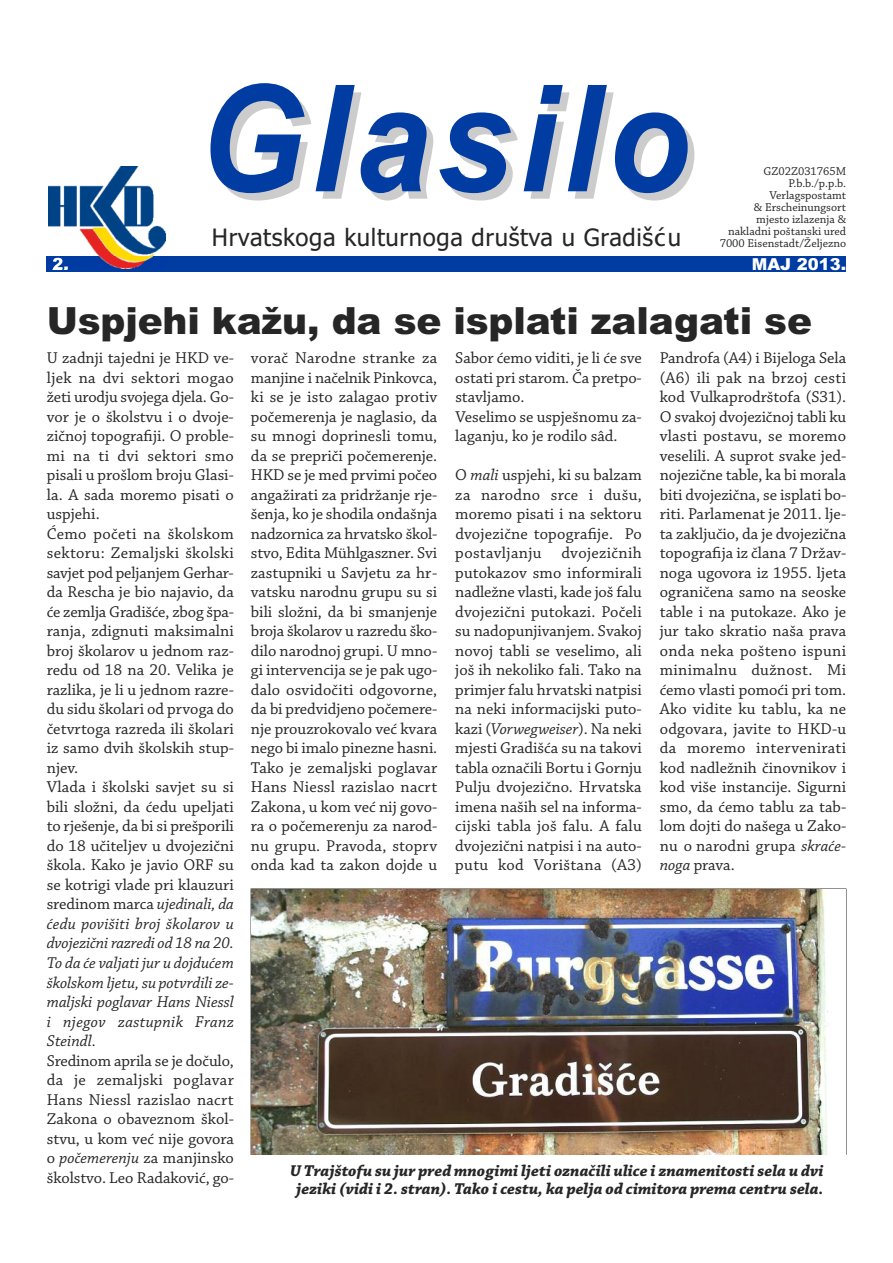
<style>
.page{position:relative;width:893px;height:1263px;background:#fff}
.page>*{position:absolute;margin:0;border:0;box-sizing:border-box;transform-origin:0 0}
.t1{font:italic 700 148.5px "Arial";letter-spacing:.05em;color:#003ca2;scale:.91 1}
.t2{font:900 37.5px "Arial";letter-spacing:-.005em;color:#272627}
.t3{font:24px "Tahoma";letter-spacing:.025em;color:#272627}
.t4{font:16.5px/19.5px "Chaparral Pro";color:#272627;text-align:justify}
.t5{font:italic 700 16.5px/18px "Chaparral Pro";color:#272627;text-align:center}
.t6{font:900 16.5px "Arial";color:#fff}
.t7{font:12px/12px "Chaparral Pro";color:#272627;text-align:right}
.s1{font-family:"Lucida Grande"}
.s2{font-style:italic}
</style>
<div class="page">
<div style="left:47px;top:256px;width:799px;height:15px;background:#003ca2"></div>
<img style="left:48px;top:166px;width:117px;height:103px">
<img style="left:53px;top:258px;width:15px;height:11px">
<img style="left:251px;top:889px;width:577px;height:265px">
<h1 class="t1" style="left:199px;top:53px;width:541px">Glasilo</h1>
<h3 class="t3" style="left:212px;top:224px;width:471px">Hrvatskoga kulturnoga društva u Gradiš<span class="s1">c´</span>u</h3>
<p class="t7" style="left:720px;top:166px;width:128px">GZ02Z031765M<br>P.b.b./p.p.b.<br>Verlagspostamt<br>&amp; Erscheinungsort mjesto izlazenja &amp; nakladni poštanski ured<br>7000 Eisenstadt/Željezno</p>
<p class="t6" style="left:52px;top:254px;width:18px">2.</p>
<p class="t6" style="left:752px;top:254px;width:96px">MAJ 2013.</p>
<h2 class="t2" style="left:47px;top:299px;width:767px">Uspjehi kažu, da se isplati zalagati se</h2>
<p class="t4" style="left:251px;top:350px;width:188px">vorač Narodne stranke za manjine i načelnik Pinkovca, ki se je isto zalagao protiv počemerenja je naglasio, da su mnogi doprinesli tomu, da se prepriči počemerenje.<br>HKD se je med prvimi počeo angažirati za pridržanje rje&shy;šenja, ko je shodila ondašnja nadzornica za hrvatsko škol&shy;stvo, Edita Mühlgaszner. Svi zastupniki u Savjetu za hr&shy;vatsku narodnu grupu su si bili složni, da bi smanjenje broja školarov u razredu ško&shy;dilo narodnoj grupi. U mno&shy;gi intervencija se je pak ugo&shy;dalo osvidočiti odgovorne, da bi predvidjeno počemere&shy;nje prouzrokovalo već kvara nego bi imalo pinezne hasni.<br>Tako je zemaljski poglavar Hans Niessl razislao nacrt Zakona, u kom već nij govo&shy;ra o počemerenju za narod&shy;nu grupu. Pravoda, stoprv onda kad ta zakon dojde u</p>
<p class="t4" style="left:455px;top:350px;width:188px;text-align:left">Sabor ćemo viditi, je li će sve ostati pri starom. Ča pretpo&shy;stavljamo.<br>Veselimo se uspješnomu za&shy;laganju, ko je rodilo sâd.</p>
<p class="t4" style="left:660px;top:350px;width:188px">Pandrofa (A4) i Bijeloga Sela (A6) ili pak na brzoj cesti kod Vulkaprodrštofa (S31).<br>O svakoj dvojezičnoj tabli ku vlasti postavu, se moremo veselili. A suprot svake jed&shy;nojezične table, ka bi morala biti dvojezična, se isplati bo&shy;riti. Parlamenat je 2011. lje&shy;ta zaključio, da je dvojezična topografija iz člana 7 Držav&shy;noga ugovora iz 1955. ljeta ograničena samo na seoske table i na putokaze. Ako je jur tako skratio naša prava onda neka pošteno ispuni minimalnu dužnost. Mi ćemo vlasti pomoći pri tom.<br>Ako vidite ku tablu, ka ne odgovara, javite to HKD-u da moremo intervenirati kod nadležnih činovnikov i kod više instancije. Sigurni smo, da ćemo tablu za tab&shy;lom dojti do našega u Zako&shy;nu o narodni grupa <span class="s2">skraće&shy;noga</span> prava.</p>
<p class="t4" style="left:47px;top:350px;width:189px;text-align:left">U zadnji tajedni je HKD ve&shy;ljek na dvi sektori mogao žeti urodju svojega djela. Go&shy;vor je o školstvu i o dvoje&shy;zičnoj topografiji. O proble&shy;mi na ti dvi sektori smo pisali u prošlom broju Glasi&shy;la. A sada moremo pisati o uspjehi.<br>Ćemo početi na školskom sektoru: Zemaljski školski savjet pod peljanjem Gerhar&shy;da Rescha je bio najavio, da će zemlja Gradišće, zbog špa&shy;ranja, zdignuti maksimalni broj školarov u jednom raz&shy;redu od 18 na 20. Velika je razlika, je li u jednom razre&shy;du sidu školari od prvoga do četvrtoga razreda ili školari iz samo dvih školskih stup&shy;njev.<br>Vlada i školski savjet su si bili složni, da ćedu upeljati to rješenje, da bi si prešporili do 18 učiteljev u dvojezični škola. Kako je javio ORF su se kotrigi vlade pri klauzuri sredinom marca <span class="s2">ujedinali, da ćedu povišiti broj školarov u dvojezični razredi od 18 na 20.<br>To da će valjati jur u dojdućem školskom ljetu, su potvrdili ze&shy;maljski poglavar Hans Niessl i njegov zastupnik Franz<br>Steindl.</span></p>
<p class="t4" style="left:47px;top:1052px;width:189px">Sredinom aprila se je dočulo, da je zemaljski poglavar Hans Niessl razislao nacrt Zakona o obaveznom škol&shy;stvu, u kom već nije govora o <span class="s2">počemerenju</span> za manjinsko školstvo. Leo Radaković, go-</p>
<p class="t4" style="left:455px;top:467px;width:188px">O <span class="s2">mali</span> uspjehi, ki su balzam za narodno srce i dušu, moremo pisati i na sektoru dvojezične topografije. Po postavljanju dvojezičnih putokazov smo informirali nadležne vlasti, kade još falu dvojezični putokazi. Počeli su nadopunjivanjem. Svakoj novoj tabli se veselimo, ali još ih nekoliko fali. Tako na primjer falu hrvatski natpisi na neki informacijski puto&shy;kazi (<span class="s2">Vorwegweiser</span>). Na neki mjesti Gradišća su na takovi tabla označili Bortu i Gornju Pulju dvojezično. Hrvatska imena naših sel na informa&shy;cijski tabla još falu. A falu dvojezični natpisi i na auto&shy;putu kod Vorištana (A3)</p>
<p class="t5" style="left:290px;top:1163px;width:535px">U Trajštofu su jur pred mnogimi ljeti označili ulice i znamenitosti sela u dvi jeziki (vidi i 2. stran). Tako i cestu, ka pelja od cimitora prema centru sela.</p>
</div>
